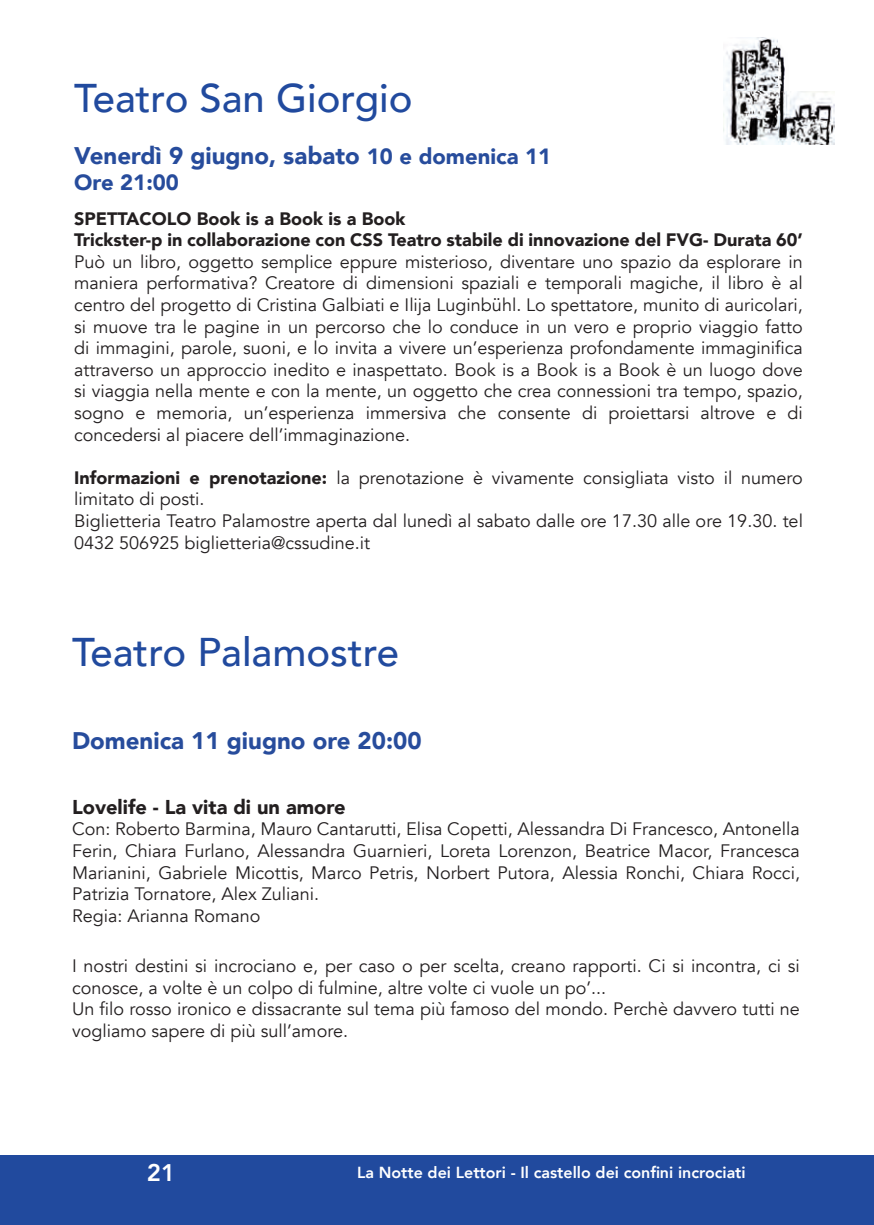
<style>
.page{position:relative;width:874px;height:1225px;background:#fff}
.page>*{position:absolute;margin:0;border:0;box-sizing:border-box;transform-origin:0 0}
.t1{font:500 40px "Avenir";color:#214a9e}
.t2{font:900 24px "Avenir";color:#274c9c}
.t3{font:800 24px "Avenir";color:#fff}
.t4{font:900 22px "Avenir";color:#274c9c}
.t5{font:900 20px "Avenir";color:#231f20}
.t6{font:18px/21.6px "Avenir";color:#231f20}
.t7{font:900 18px/21.6px "Avenir";color:#231f20}
.t8{font:800 16px "Avenir";color:#fff}
.s1{font-size:22px}
.s2{font-weight:900}
</style>
<div class="page">
<div style="left:0;top:1155px;width:873px;height:70px;background:#214a9e"></div>
<img style="left:723px;top:38px;width:110px;height:107px">
<h1 class="t1" style="left:74px;top:63px;width:339px">Teatro San Giorgio</h1>
<h2 class="t2" style="left:74px;top:135px;width:478px">Venerdì 9 giugno, sabato <span class="s1">10 e domenica 11</span></h2>
<p class="t4" style="left:74px;top:164px;width:106px">Ore 21:00</p>
<p class="t7" style="left:74px;top:207px;width:729px">SPETTACOLO Book is a Book is a Book<br>Trickster-p in collaborazione con CSS Teatro stabile di innovazione del FVG- Durata 60’</p>
<p class="t6" style="left:74px;top:251px;width:729px;text-align:justify">Può un libro, oggetto semplice eppure misterioso, diventare uno spazio da esplorare in maniera performativa? Creatore di dimensioni spaziali e temporali magiche, il libro è al centro del progetto di Cristina Galbiati e Ilija Luginbühl. Lo spettatore, munito di auricolari, si muove tra le pagine in un percorso che lo conduce in un vero e proprio viaggio fatto di immagini, parole, suoni, e lo invita a vivere un’esperienza profondamente immaginifica attraverso un approccio inedito e inaspettato. Book is a Book is a Book è un luogo dove si viaggia nella mente e con la mente, un oggetto che crea connessioni tra tempo, spazio, sogno e memoria, un’esperienza immersiva che consente di proiettarsi altrove e di concedersi al piacere dell’immaginazione.</p>
<p class="t6" style="left:74px;top:467px;width:730px"><span class="s2">Informazioni e prenotazione:</span> la prenotazione è vivamente consigliata visto il numero limitato di posti.<br>Biglietteria Teatro Palamostre aperta dal lunedì al sabato dalle ore 17.30 alle ore 19.30. tel 0432 506925 biglietteria@cssudine.it</p>
<h1 class="t1" style="left:72px;top:617px;width:328px">Teatro Palamostre</h1>
<h2 class="t2" style="left:72px;top:720px;width:351px">Domenica 11 giugno ore 20:00</h2>
<p class="t5" style="left:72px;top:789px;width:275px">Lovelife - La vita di un amore</p>
<p class="t6" style="left:72px;top:818px;width:729px">Con: Roberto Barmina, Mauro Cantarutti, Elisa Copetti, Alessandra Di Francesco, Antonella Ferin, Chiara Furlano, Alessandra Guarnieri, Loreta Lorenzon, Beatrice Macor, Francesca Marianini, Gabriele Micottis, Marco Petris, Norbert Putora, Alessia Ronchi, Chiara Rocci, Patrizia Tornatore, Alex Zuliani.<br>Regia: Arianna Romano</p>
<p class="t6" style="left:72px;top:955px;width:729px">I nostri destini si incrociano e, per caso o per scelta, creano rapporti. Ci si incontra, ci si conosce, a volte è un colpo di fulmine, altre volte ci vuole un po’...<br>Un filo rosso ironico e dissacrante sul tema più famoso del mondo. Perchè davvero tutti ne vogliamo sapere di più sull’amore.</p>
<h2 class="t3" style="left:147px;top:1154px;width:30px">21</h2>
<p class="t8" style="left:357px;top:1160px;width:390px">La Notte dei Lettori - Il castello dei confini incrociati</p>
</div>
